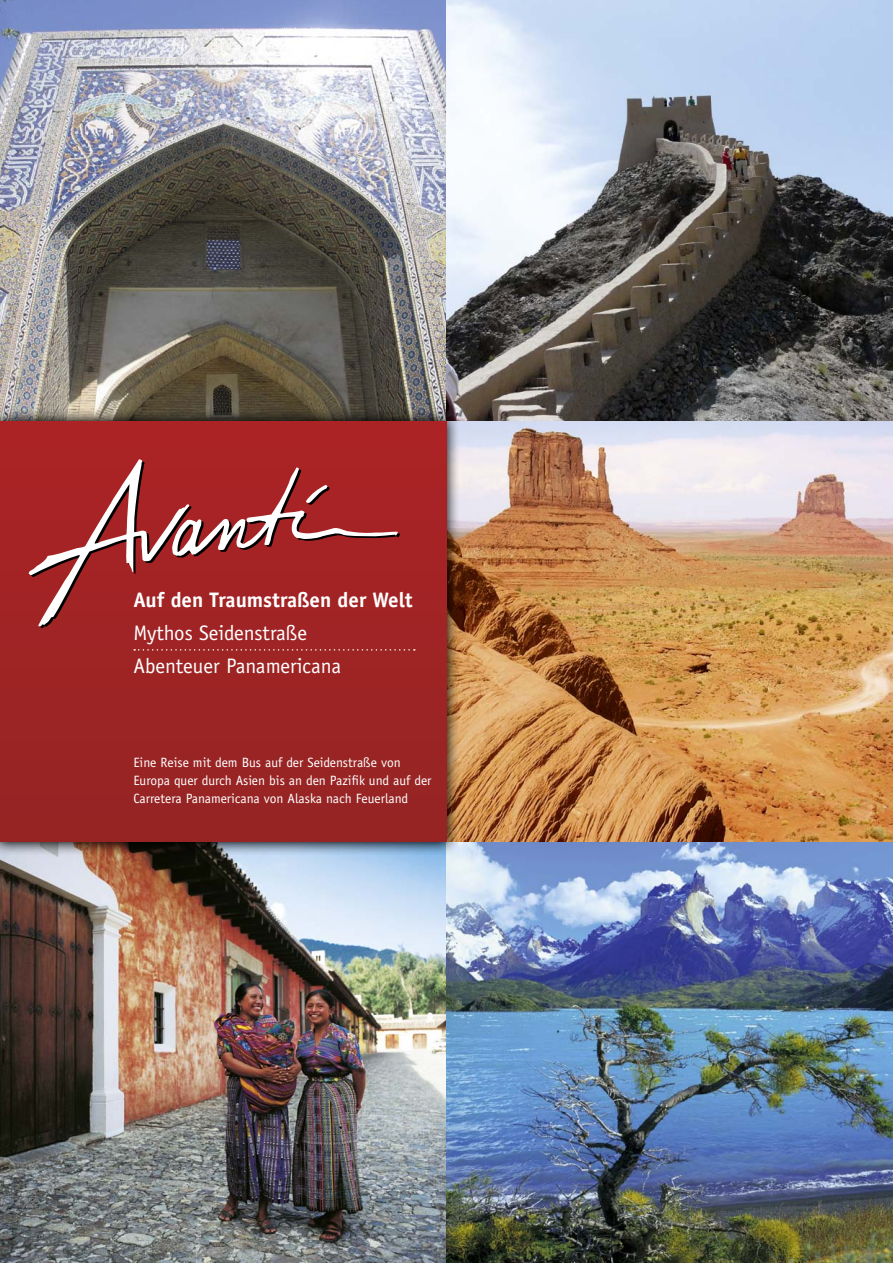
<style>
.page{position:relative;width:893px;height:1263px;background:#fff}
.page>*{position:absolute;margin:0;border:0;box-sizing:border-box;transform-origin:0 0}
.K1_Termin_Kat2011{font:21px "Officina Sans";color:#fff}
.K1_Termin_Kat2011-2{font:700 21px "Officina Sans";color:#fff}
.K1_Termin_Kat2011-3{font:13.5px/18px "Officina Sans";color:#fff}
</style>
<div class="page">
<img style="left:0;top:0;width:893px;height:421px">
<img style="left:0;top:856px;width:446px;height:407px">
<img style="left:446px;top:421px;width:447px;height:842px">
<img style="left:0;top:407px;width:460px;height:449px">
<div style="left:0;top:421px;width:446px;height:421px;background:linear-gradient(to bottom,#ac2325,#952424)"></div>
<svg style="left:29px;top:459px;width:371px;height:169px;background:#a73537"></svg>
<svg style="left:134px;top:649px;width:281px;height:2px"></svg>
<p class="K1_Termin_Kat2011-2" style="left:133px;top:586px;width:281px">Auf den Traumstraßen der Welt</p>
<p class="K1_Termin_Kat2011" style="left:133px;top:620px;width:175px">Mythos Seidenstraße</p>
<p class="K1_Termin_Kat2011" style="left:133px;top:653px;width:209px">Abenteuer Panamericana</p>
<p class="K1_Termin_Kat2011-3" style="left:133px;top:754px;width:300px">Eine Reise mit dem Bus auf der Seidenstraße von<br>Europa quer durch Asien bis an den Pazifik und auf der<br>Carretera Panamericana von Alaska nach Feuerland</p>
</div>
